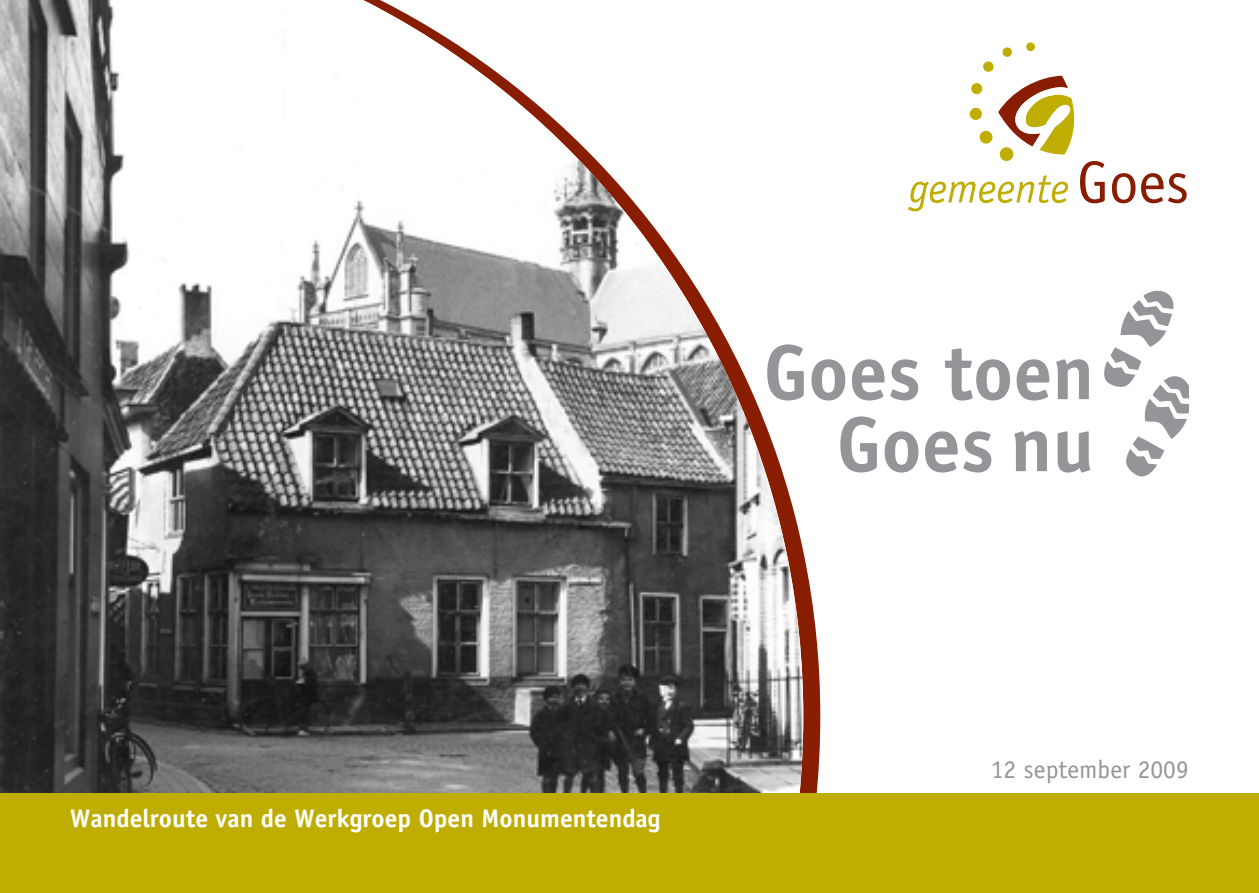
<style>
.page{position:relative;width:1259px;height:893px;background:#fff}
.page>*{position:absolute;margin:0;border:0;box-sizing:border-box;transform-origin:0 0}
.t1{font:700 78px/72px "Officina Sans LT";color:#939598;text-align:right}
.t2{font:700 25.5px "Officina Sans LT";color:#fff}
.t3{font:25.5px "Officina Sans LT";color:#939598}
</style>
<div class="page">
<img style="left:0;top:0;width:803px;height:794px">
<svg style="left:908px;top:175px;width:160px;height:36px"></svg>
<svg style="left:1080px;top:161px;width:24px;height:42px"></svg>
<svg style="left:1112px;top:173px;width:23px;height:30px"></svg>
<svg style="left:1141px;top:173px;width:45px;height:30px"></svg>
<div style="left:999px;top:147px;width:14px;height:14px;background:#bfad02;border-radius:50%"></div>
<div style="left:979px;top:131px;width:13px;height:13px;background:#bfad02;border-radius:50%"></div>
<div style="left:969px;top:108px;width:13px;height:12px;background:#bfad02;border-radius:50%"></div>
<div style="left:971px;top:83px;width:11px;height:11px;background:#bfad02;border-radius:50%"></div>
<div style="left:983px;top:61px;width:10px;height:11px;background:#bfad02;border-radius:50%"></div>
<svg style="left:1002px;top:47px;width:10px;height:10px"></svg>
<div style="left:1026px;top:43px;width:9px;height:8px;background:#bfad02;border-radius:50%"></div>
<svg style="left:998px;top:76px;width:77px;height:79px"></svg>
<div style="left:0;top:794px;width:1259px;height:99px;background:#bfad02"></div>
<svg style="left:1104px;top:290px;width:84px;height:187px"></svg>
<h1 class="t1" style="left:763px;top:336px;width:332px">Goes toen<br>Goes nu</h1>
<p class="t2" style="left:70px;top:803px;width:592px">Wandelroute van de Werkgroep Open Monumentendag</p>
<p class="t3" style="left:991px;top:755px;width:199px">12 september 2009</p>
</div>
